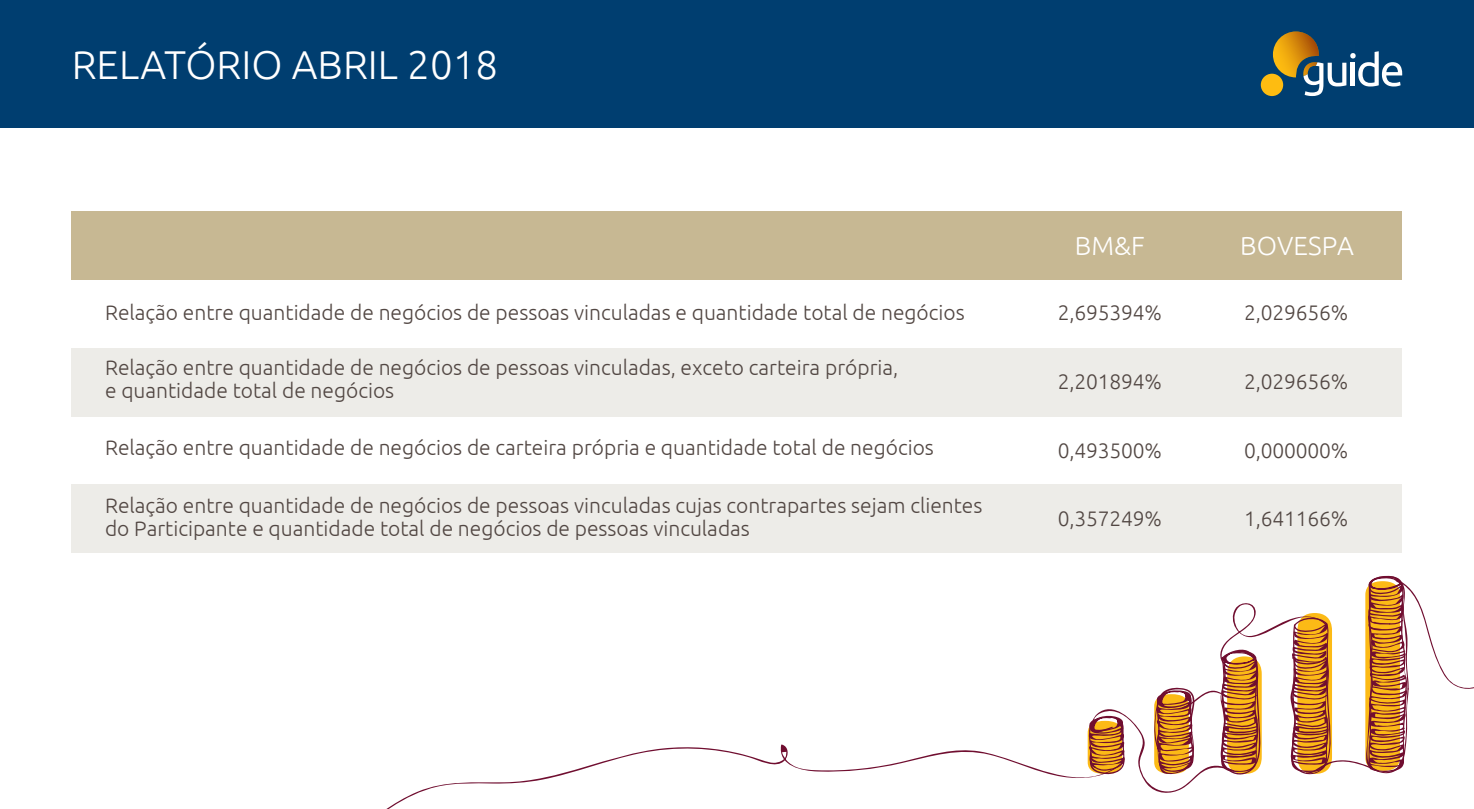
<style>
.page{position:relative;width:1474px;height:809px;background:#fff}
.page>*{position:absolute;margin:0;border:0;box-sizing:border-box;transform-origin:0 0}
.t1{font:300 40.25px "Ubuntu";color:#fff}
.t2{font:300 26.25px "Ubuntu";color:#fff}
.t3{font:300 21px/22.8px "Ubuntu";color:#524743}
</style>
<div class="page">
<div style="left:0;top:0;width:1474px;height:127px;background:#003e70"></div>
<div style="left:72px;top:211px;width:1330px;height:69px;background:#c7b893"></div>
<div style="left:72px;top:348px;width:1330px;height:68px;background:#edece8"></div>
<div style="left:72px;top:484px;width:1330px;height:69px;background:#edece8"></div>
<div style="left:1260px;top:74px;width:23px;height:22px;background:#febc11;border-radius:50%"></div>
<svg style="left:1273px;top:31px;width:129px;height:65px"></svg>
<svg style="left:1087px;top:575px;width:387px;height:218px"></svg>
<svg style="left:388px;top:744px;width:736px;height:64px"></svg>
<h1 class="t1" style="left:72px;top:41px;width:428px">RELATÓRIO ABRIL 2018</h1>
<p class="t3" style="left:105px;top:301px;width:861px">Relação entre quantidade de negócios de pessoas vinculadas e quantidade total de negócios</p>
<p class="t3" style="left:105px;top:356px;width:795px">Relação entre quantidade de negócios de pessoas vinculadas, exceto carteira própria, e quantidade total de negócios</p>
<p class="t3" style="left:105px;top:436px;width:830px">Relação entre quantidade de negócios de carteira própria e quantidade total de negócios</p>
<p class="t3" style="left:105px;top:493px;width:879px">Relação entre quantidade de negócios de pessoas vinculadas cujas contrapartes sejam clientes do Participante e quantidade total de negócios de pessoas vinculadas</p>
<p class="t2" style="left:1075px;top:229px;width:71px">BM&amp;F</p>
<p class="t2" style="left:1240px;top:229px;width:115px">BOVESPA</p>
<p class="t3" style="left:1057px;top:301px;width:106px">2,695394%</p>
<p class="t3" style="left:1244px;top:301px;width:106px">2,029656%</p>
<p class="t3" style="left:1057px;top:369px;width:106px">2,201894%</p>
<p class="t3" style="left:1244px;top:369px;width:106px">2,029656%</p>
<p class="t3" style="left:1057px;top:439px;width:106px">0,493500%</p>
<p class="t3" style="left:1244px;top:439px;width:106px">0,000000%</p>
<p class="t3" style="left:1057px;top:506px;width:106px">0,357249%</p>
<p class="t3" style="left:1244px;top:506px;width:106px">1,641166%</p>
</div>
